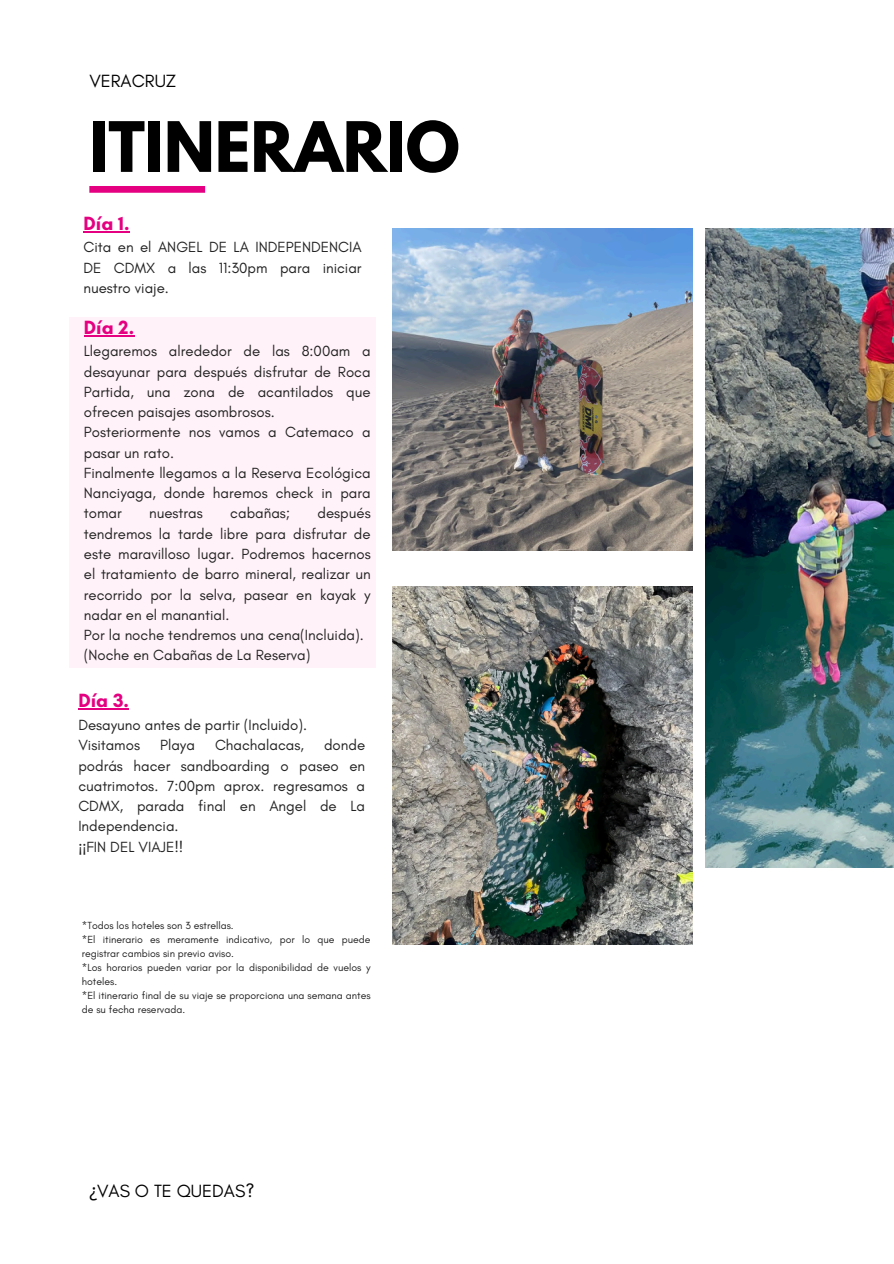
<style>
.page{position:relative;width:894px;height:1264px;background:#fff}
.page>*{position:absolute;margin:0;border:0;box-sizing:border-box;transform-origin:0 0}
.t1{font:700 61.5px "League Spartan";color:#000}
.t2{font:700 19.5px "Glacial Indifference";color:#e40080}
.t3{font:18px "Glacial Indifference";color:#000}
.t4{font:15px/20.2px "Glacial Indifference";color:#222}
.t5{font:10.5px/14px "Glacial Indifference";color:#222}
.s1{font-family:"Noto Sans"}
</style>
<div class="page">
<img style="left:392px;top:229px;width:300px;height:322px">
<img style="left:705px;top:228px;width:188px;height:639px">
<div style="left:89px;top:186px;width:116px;height:7px;background:#e40080"></div>
<div style="left:70px;top:317px;width:306px;height:350px;background:#fff2f9"></div>
<hr style="left:84px;top:335px;width:50px;height:1px;background:#e40080">
<hr style="left:83px;top:231px;width:46px;height:1px;background:#e40080">
<hr style="left:78px;top:708px;width:51px;height:1px;background:#e40080">
<img style="left:392px;top:587px;width:300px;height:357px">
<h3 class="t3" style="left:89px;top:70px;width:88px">VERACRUZ</h3>
<h3 class="t1" style="left:89px;top:116px;width:372px">ITINERARIO</h3>
<h1 class="t2" style="left:83px;top:211px;width:47px">Día 1.</h1>
<h1 class="t4" style="left:83px;top:237px;width:279px;text-align:justify">Cita en el ANGEL DE LA INDEPENDENCIA DE CDMX a las 11:30pm para iniciar nuestro viaje.</h1>
<h2 class="t2" style="left:84px;top:315px;width:52px">Día 2.</h2>
<h2 class="t4" style="left:84px;top:341px;width:288px">Llegaremos alrededor de las 8:00am a desayunar para después disfrutar de Roca<br>Partida, una zona de acantilados que ofrecen paisajes asombrosos.<br>Posteriormente nos vamos a Catemaco a pasar un rato.<br>Finalmente llegamos a la Reserva Ecológica<br>Nanciyaga, donde haremos check in para tomar</h2>
<h2 class="t4" style="left:84px;top:503px;width:288px;text-indent:233px">después tendremos la tarde libre para disfrutar de este maravilloso lugar. Podremos hacernos el tratamiento de barro mineral, realizar un recorrido por la selva, pasear en kayak y nadar en el manantial.<br>Por la noche tendremos una cena(Incluida). (Noche en Cabañas de La Reserva)</h2>
<h2 class="t4" style="left:149px;top:503px;width:55px">nuestras</h2>
<h2 class="t4" style="left:230px;top:503px;width:61px">cabañas;</h2>
<p class="t2" style="left:78px;top:689px;width:52px">Día 3.</p>
<p class="t4" style="left:78px;top:714px;width:230px">Desayuno antes de partir (Incluido).<br>Visitamos</p>
<p class="t4" style="left:78px;top:735px;width:288px;text-indent:245px">donde podrás hacer sandboarding o paseo en cuatrimotos. 7:00pm aprox. regresamos a<br>CDMX, parada final en Angel de La<br>Independencia.<br><span class="s1">¡¡</span>FIN DEL VIAJE!!</p>
<p class="t4" style="left:160px;top:735px;width:36px">Playa</p>
<p class="t4" style="left:215px;top:735px;width:90px">Chachalacas,</p>
<p class="t5" style="left:82px;top:918px;width:153px">*Todos los hoteles son 3 estrellas.</p>
<p class="t5" style="left:82px;top:932px;width:290px">*El itinerario es meramente indicativo, por lo que puede registrar cambios sin previo aviso.</p>
<p class="t5" style="left:82px;top:960px;width:290px">*Los horarios pueden variar por la disponibilidad de vuelos y hoteles.</p>
<h2 class="t5" style="left:82px;top:988px;width:290px">*El itinerario final de su viaje se proporciona una semana antes de su fecha reservada.</h2>
<h3 class="t3" style="left:89px;top:1180px;width:166px"><span class="s1">¿</span>VAS O TE QUEDAS?</h3>
</div>
